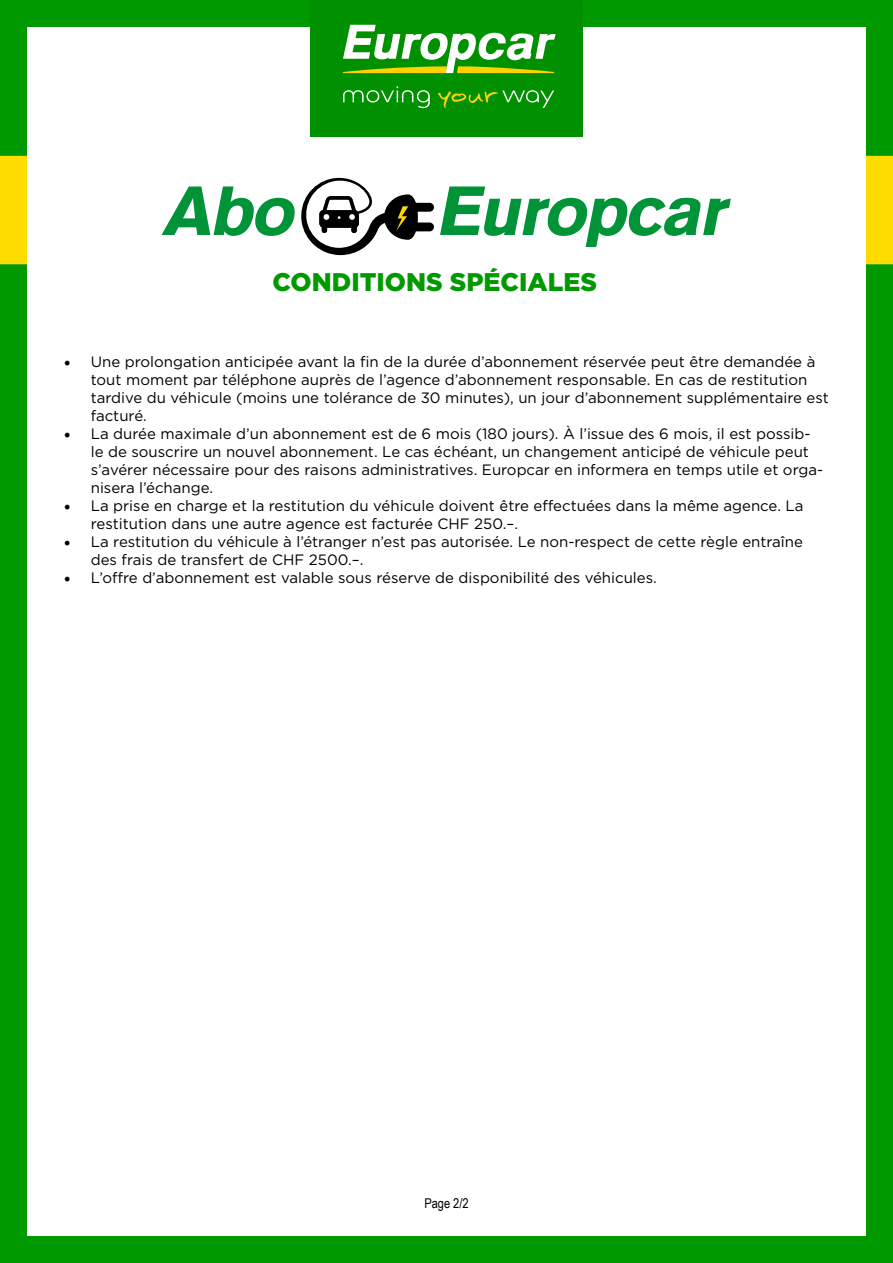
<style>
.page{position:relative;width:893px;height:1263px;background:#fff}
.page>*{position:absolute;margin:0;border:0;box-sizing:border-box;transform-origin:0 0}
.t1{font:italic 900 68.1px "Akzidenz Grotesk";color:#009338}
.t2{font:900 25.5px "Gotham";color:#090}
.t3{font:15px/18px "Gotham";color:#000}
.t4{font:13.5px "Arial Narrow";color:#000}
.s1{font-family:"Minion Pro";font-size:18px}
</style>
<div class="page">
<div style="left:0;top:0;width:893px;height:1263px;border:27px solid #090"></div>
<div style="left:0;top:156px;width:27px;height:108px;background:#ffdc00"></div>
<div style="left:866px;top:156px;width:27px;height:108px;background:#ffdc00"></div>
<div style="left:310px;top:0;width:273px;height:136px;background:#009000"></div>
<svg style="left:343px;top:25px;width:213px;height:48px"></svg>
<svg style="left:343px;top:86px;width:87px;height:22px"></svg>
<svg style="left:438px;top:90px;width:116px;height:18px"></svg>
<svg style="left:301px;top:177px;width:133px;height:79px"></svg>
<h1 class="t1" style="left:161px;top:170px;width:149px">Abo</h1>
<h1 class="t1" style="left:435px;top:170px;width:307px">Europcar</h1>
<h2 class="t2" style="left:273px;top:264px;width:326px">CONDITIONS SPÉCIALES</h2>
<p class="t3" style="left:91px;top:352px;width:739px;text-indent:-27px"><span class="s1">•</span> Une prolongation anticipée avant la fin de la durée d’abonnement réservée peut être demandée à tout moment par téléphone auprès de l’agence d’abonnement responsable. En cas de restitution tardive du véhicule (moins une tolérance de 30 minutes), un jour d’abonnement supplémentaire est facturé.</p>
<p class="t3" style="left:91px;top:424px;width:734px;text-indent:-27px"><span class="s1">•</span> La durée maximale d’un abonnement est de 6 mois (180 jours). À l’issue des 6 mois, il est possib&shy;le de souscrire un nouvel abonnement. Le cas échéant, un changement anticipé de véhicule peut s’avérer nécessaire pour des raisons administratives. Europcar en informera en temps utile et orga&shy;nisera l’échange.</p>
<p class="t3" style="left:91px;top:496px;width:714px;text-indent:-27px"><span class="s1">•</span> La prise en charge et la restitution du véhicule doivent être effectuées dans la même agence. La restitution dans une autre agence est facturée CHF 250.–.</p>
<p class="t3" style="left:91px;top:532px;width:714px;text-indent:-27px"><span class="s1">•</span> La restitution du véhicule à l’étranger n’est pas autorisée. Le non-respect de cette règle entraîne des frais de transfert de CHF 2500.–.</p>
<p class="t3" style="left:64px;top:568px;width:595px"><span class="s1">•</span> L’offre d’abonnement est valable sous réserve de disponibilité des véhicules.</p>
<p class="t4" style="left:424px;top:1193px;width:46px">Page 2/2</p>
</div>
